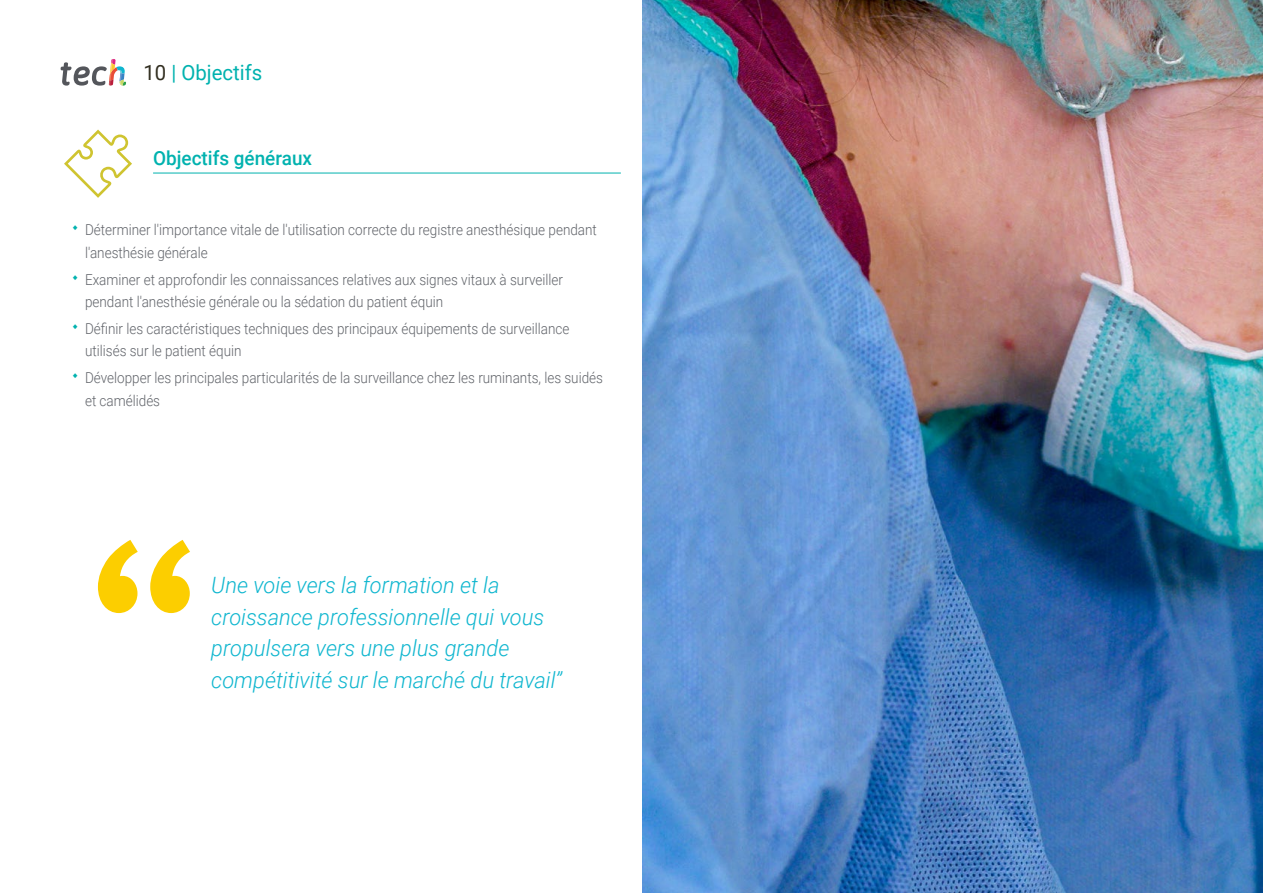
<style>
.page{position:relative;width:1263px;height:893px;background:#fff}
.page>*{position:absolute;margin:0;border:0;box-sizing:border-box;transform-origin:0 0}
.t1{font:italic 300 22.5px/31.5px "Roboto";color:#0fb6cf}
.t2{font:21px "Roboto";color:#00b2af}
.t3{font:500 19.5px "Roboto";color:#00b2af}
.t4{font:300 15px/22.5px "Roboto";color:#61646a;scale:.9 1}
.s1{color:#312e20}
</style>
<div class="page">
<hr style="left:153px;top:173px;width:468px;height:1px;background:#00b2af">
<svg style="left:64px;top:130px;width:68px;height:68px"></svg>
<img style="left:642px;top:0;width:621px;height:893px">
<svg style="left:98px;top:540px;width:92px;height:73px"></svg>
<svg style="left:61px;top:59px;width:65px;height:27px"></svg>
<h2 class="t2" style="left:144px;top:57px;width:120px"><span class="s1">10</span> | Objectifs</h2>
<h3 class="t3" style="left:153px;top:144px;width:160px">Objectifs généraux</h3>
<p class="t4" style="left:85px;top:218px;width:570px">Déterminer l'importance vitale de l'utilisation correcte du registre anesthésique pendant l'anesthésie générale</p>
<p class="t4" style="left:85px;top:267px;width:533px">Examiner et approfondir les connaissances relatives aux signes vitaux à surveiller pendant l'anesthésie générale ou la sédation du patient équin</p>
<p class="t4" style="left:85px;top:317px;width:540px">Définir les caractéristiques techniques des principaux équipements de surveillance utilisés sur le patient équin</p>
<p class="t4" style="left:85px;top:366px;width:577px">Développer les principales particularités de la surveillance chez les ruminants, les suidés et camélidés</p>
<h1 class="t1" style="left:211px;top:569px;width:352px">Une voie vers la formation et la croissance professionnelle qui vous propulsera vers une plus grande compétitivité sur le marché du travail’’</h1>
</div>
